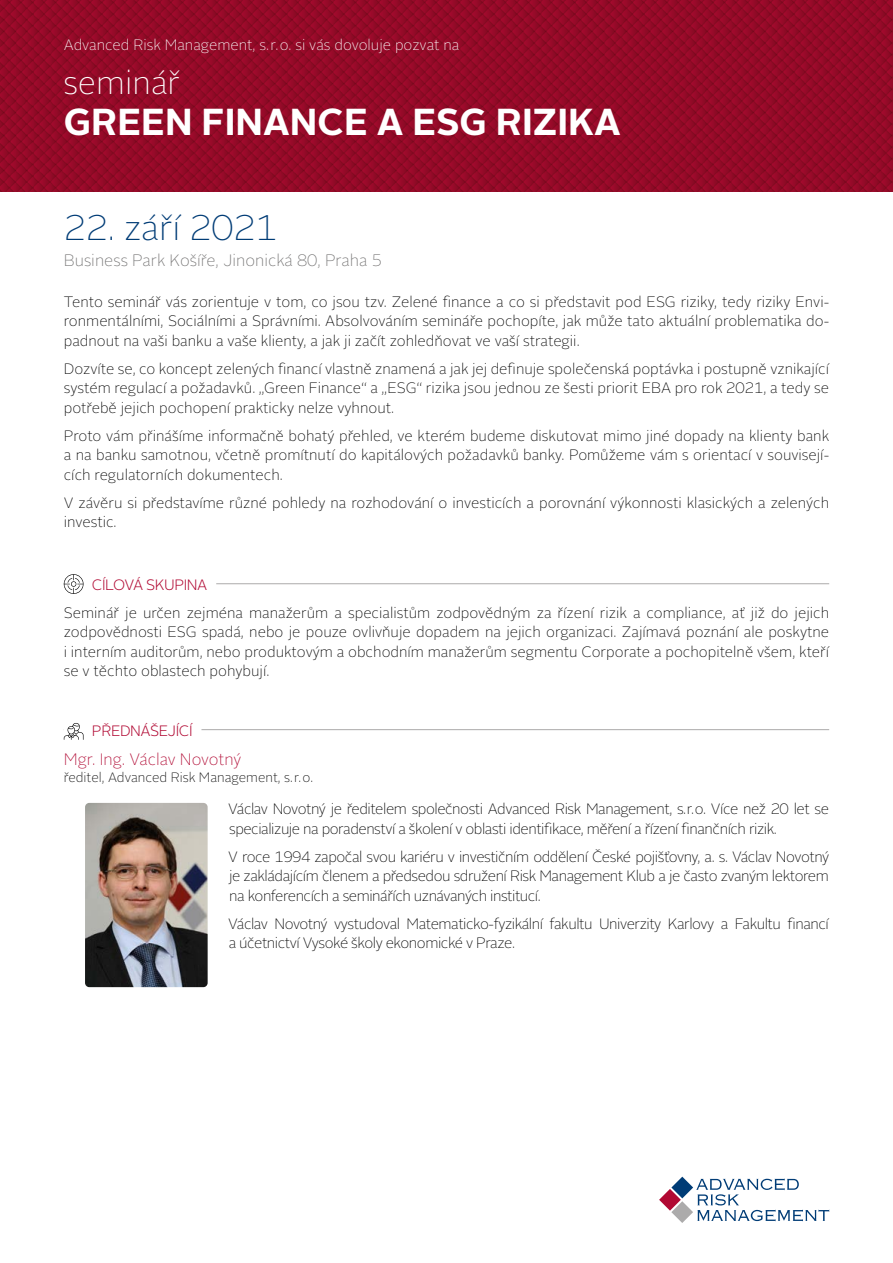
<style>
.page{position:relative;width:893px;height:1263px;background:#fff}
.page>*{position:absolute;margin:0;border:0;box-sizing:border-box;transform-origin:0 0}
.t1{font:700 37.5px "Alright Sans";color:#fff}
.t2{font:100 35.55px "Alright Sans";color:#003c76}
.t3{font:100 33px "Alright Sans";color:#fff}
.t4{font:100 16.5px "Alright Sans";color:#706f6f}
.t5{font:100 16.5px "Alright Sans";color:#b10933}
.text{font:100 15px/19.5px "Alright Sans";letter-spacing:-.03em;color:#000;text-align:justify}
.text-2{font:100 15px/19.5px "Alright Sans";color:#000}
.t6{font:100 15px "Alright Sans";color:#fff}
.oddíl{font:300 15px "Alright Sans";letter-spacing:-.03em;color:#b10933}
.t7{font:100 13.5px "Alright Sans";color:#000}
</style>
<div class="page">
<img style="left:0;top:0;width:893px;height:191px">
<hr style="left:64px;top:583px;width:765px;height:1px;background:#acabab">
<div style="left:64px;top:581px;width:152px;height:11px;background:#fff"></div>
<svg style="left:64px;top:574px;width:20px;height:20px"></svg>
<hr style="left:64px;top:729px;width:765px;height:1px;background:#acabab">
<div style="left:64px;top:727px;width:137px;height:10px;background:#fff"></div>
<svg style="left:64px;top:723px;width:20px;height:17px"></svg>
<img style="left:85px;top:803px;width:123px;height:184px">
<svg style="left:659px;top:1177px;width:170px;height:46px"></svg>
<p class="t6" style="left:64px;top:34px;width:397px">Advanced Risk Management, s. r. o. si vás dovoluje pozvat na</p>
<p class="t3" style="left:63px;top:60px;width:118px">seminář</p>
<p class="t1" style="left:64px;top:95px;width:558px">GREEN FINANCE A ESG RIZIKA</p>
<p class="t2" style="left:64px;top:204px;width:215px">22. září 2021</p>
<p class="t4" style="left:64px;top:249px;width:320px">Business Park Košíře, Jinonická 80, Praha 5</p>
<p class="text" style="left:64px;top:292px;width:767px">Tento seminář vás zorientuje v tom, co jsou tzv. Zelené finance a co si představit pod ESG riziky, tedy riziky Envi&shy;ronmentálními, Sociálními a Správními. Absolvováním semináře pochopíte, jak může tato aktuální problematika do&shy;padnout na vaši banku a vaše klienty, a jak ji začít zohledňovat ve vaší strategii.</p>
<p class="text" style="left:64px;top:359px;width:767px">Dozvíte se, co koncept zelených financí vlastně znamená a jak jej definuje společenská poptávka i postupně vznikající systém regulací a požadavků. „Green Finance“ a „ESG“ rizika jsou jednou ze šesti priorit EBA pro rok 2021, a tedy se potřebě jejich pochopení prakticky nelze vyhnout.</p>
<p class="text" style="left:64px;top:426px;width:767px">Proto vám přinášíme informačně bohatý přehled, ve kterém budeme diskutovat mimo jiné dopady na klienty bank a na banku samotnou, včetně promítnutí do kapitálových požadavků banky. Pomůžeme vám s orientací v souvisejí&shy;cích regulatorních dokumentech.</p>
<p class="text-2" style="left:64px;top:493px;width:767px">V závěru si představíme různé pohledy na rozhodování o investicích a porovnání výkonnosti klasických a zelených investic.</p>
<p class="oddíl" style="left:92px;top:574px;width:117px">CÍLOVÁ SKUPINA</p>
<p class="text" style="left:64px;top:603px;width:767px">Seminář je určen zejména manažerům a specialistům zodpovědným za řízení rizik a compliance, ať již do jejich zodpovědnosti ESG spadá, nebo je pouze ovlivňuje dopadem na jejich organizaci. Zajímavá poznání ale poskytne i interním auditorům, nebo produktovým a obchodním manažerům segmentu Corporate a pochopitelně všem, kteří se v těchto oblastech pohybují.</p>
<p class="oddíl" style="left:92px;top:720px;width:102px">PŘEDNÁŠEJÍCÍ</p>
<p class="t5" style="left:64px;top:748px;width:179px">Mgr. Ing. Václav Novotný</p>
<p class="t7" style="left:64px;top:768px;width:251px">ředitel, Advanced Risk Management, s. r. o.</p>
<p class="text" style="left:228px;top:799px;width:602px">Václav Novotný je ředitelem společnosti Advanced Risk Management, s. r. o. Více než 20 let se specializuje na poradenství a školení v oblasti identifikace, měření a řízení finančních rizik.</p>
<p class="text" style="left:228px;top:847px;width:603px">V roce 1994 započal svou kariéru v investičním oddělení České pojišťovny, a. s. Václav Novotný je zakládajícím členem a předsedou sdružení Risk Management Klub a je často zvaným lektorem na konferencích a seminářích uznávaných institucí.</p>
<p class="text" style="left:228px;top:914px;width:602px">Václav Novotný vystudoval Matematicko-fyzikální fakultu Univerzity Karlovy a Fakultu financí a účetnictví Vysoké školy ekonomické v Praze.</p>
</div>
